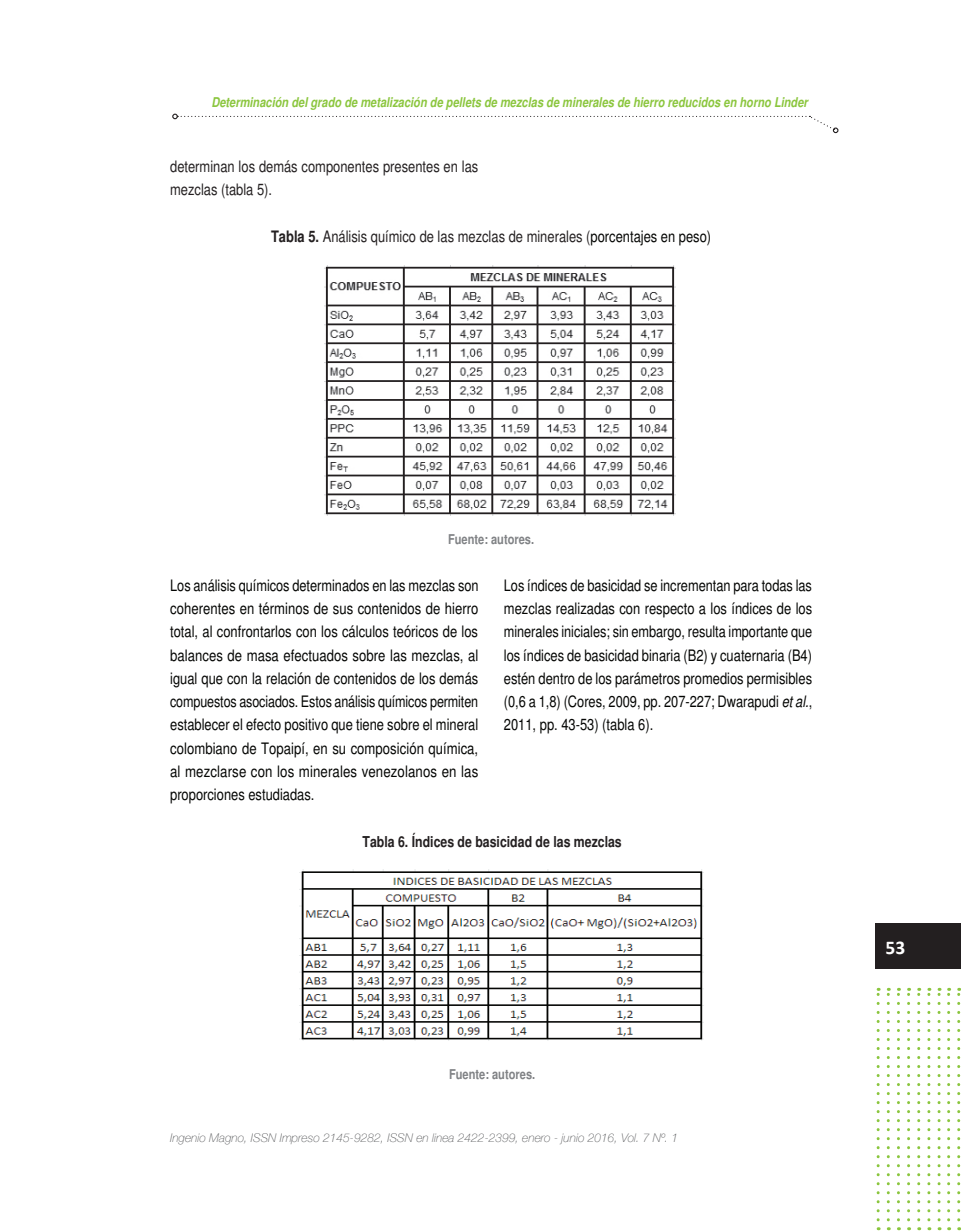
<style>
.page{position:relative;width:961px;height:1231px;background:#fff}
.page>*{position:absolute;margin:0;border:0;box-sizing:border-box;transform-origin:0 0}
.t1{font:700 19.5px "Calibri";color:#fff}
.t2{font:condensed 15.75px/23.2px "Helvetica";color:#040503;text-align:justify}
.t3{font:condensed 15.75px/23.2px "Helvetica";color:#231f20}
.t4{font:700 condensed 15px "Helvetica";color:#231f20}
.t5{font:italic 700 condensed 13.5px "Helvetica";color:#8bc63e}
.t6{font:700 condensed 13.5px "Helvetica";color:#808285}
.t7{font:italic 100 12px "Helvetica Neue";color:#57585a}
.s1{font-weight:700}
.s2{color:#040503}
.s3{font-style:italic}
</style>
<div class="page">
<div style="left:875px;top:923px;width:86px;height:46px;background:#231f20"></div>
<svg style="left:907px;top:987px;width:3px;height:232px"></svg>
<svg style="left:886px;top:987px;width:3px;height:232px"></svg>
<svg style="left:897px;top:987px;width:3px;height:232px"></svg>
<svg style="left:876px;top:987px;width:3px;height:232px"></svg>
<svg style="left:917px;top:987px;width:3px;height:232px"></svg>
<svg style="left:927px;top:987px;width:3px;height:232px"></svg>
<svg style="left:937px;top:987px;width:3px;height:232px"></svg>
<svg style="left:947px;top:987px;width:3px;height:232px"></svg>
<svg style="left:957px;top:987px;width:3px;height:232px"></svg>
<svg style="left:172px;top:114px;width:666px;height:19px"></svg>
<img style="left:324px;top:265px;width:351px;height:250px">
<img style="left:299px;top:870px;width:404px;height:170px">
<p class="t5" style="left:211px;top:94px;width:598px">Determinación del grado de metalización de pellets de mezclas de minerales de hierro reducidos en horno Linder</p>
<p class="t3" style="left:170px;top:155px;width:310px">determinan los demás componentes presentes en las mezclas (tabla 5).</p>
<p class="t3" style="left:271px;top:225px;width:442px"><span class="s1">Tabla 5.</span> Análisis químico de las mezclas de minerales (<span class="s2">porcentajes en peso)</span></p>
<p class="t6" style="left:448px;top:531px;width:88px">Fuente: autores.</p>
<p class="t2" style="left:504px;top:573px;width:310px">Los índices de basicidad se incrementan para todas las mezclas realizadas con respecto a los índices de los minerales iniciales; sin embargo, resulta importante que los índices de basicidad binaria (B2) y cuaternaria (B4) estén dentro de los parámetros promedios permisibles (0,6 a 1,8) (Cores, 2009, pp. 207-227; Dwarapudi <span class="s3">et al.</span>, 2011, pp. 43-53) (tabla 6).</p>
<p class="t2" style="left:170px;top:573px;width:310px">Los análisis químicos determinados en las mezclas son coherentes en términos de sus contenidos de hierro total, al confrontarlos con los cálculos teóricos de los balances de masa efectuados sobre las mezclas, al igual que con la relación de contenidos de los demás compuestos asociados. Estos análisis químicos permiten establecer el efecto positivo que tiene sobre el mineral colombiano de Topaipí, en su composición química, al mezclarse con los minerales venezolanos en las proporciones estudiadas.</p>
<p class="t4" style="left:362px;top:832px;width:261px">Tabla 6. Índices de basicidad de las mezclas</p>
<p class="t6" style="left:449px;top:1066px;width:88px">Fuente: autores.</p>
<p class="t7" style="left:170px;top:1128px;width:509px">Ingenio Magno, ISSN Impreso 2145-9282, ISSN en linea 2422-2399, enero - junio 2016, Vol. 7 Nº. 1</p>
<p class="t1" style="left:885px;top:934px;width:21px">53</p>
</div>
